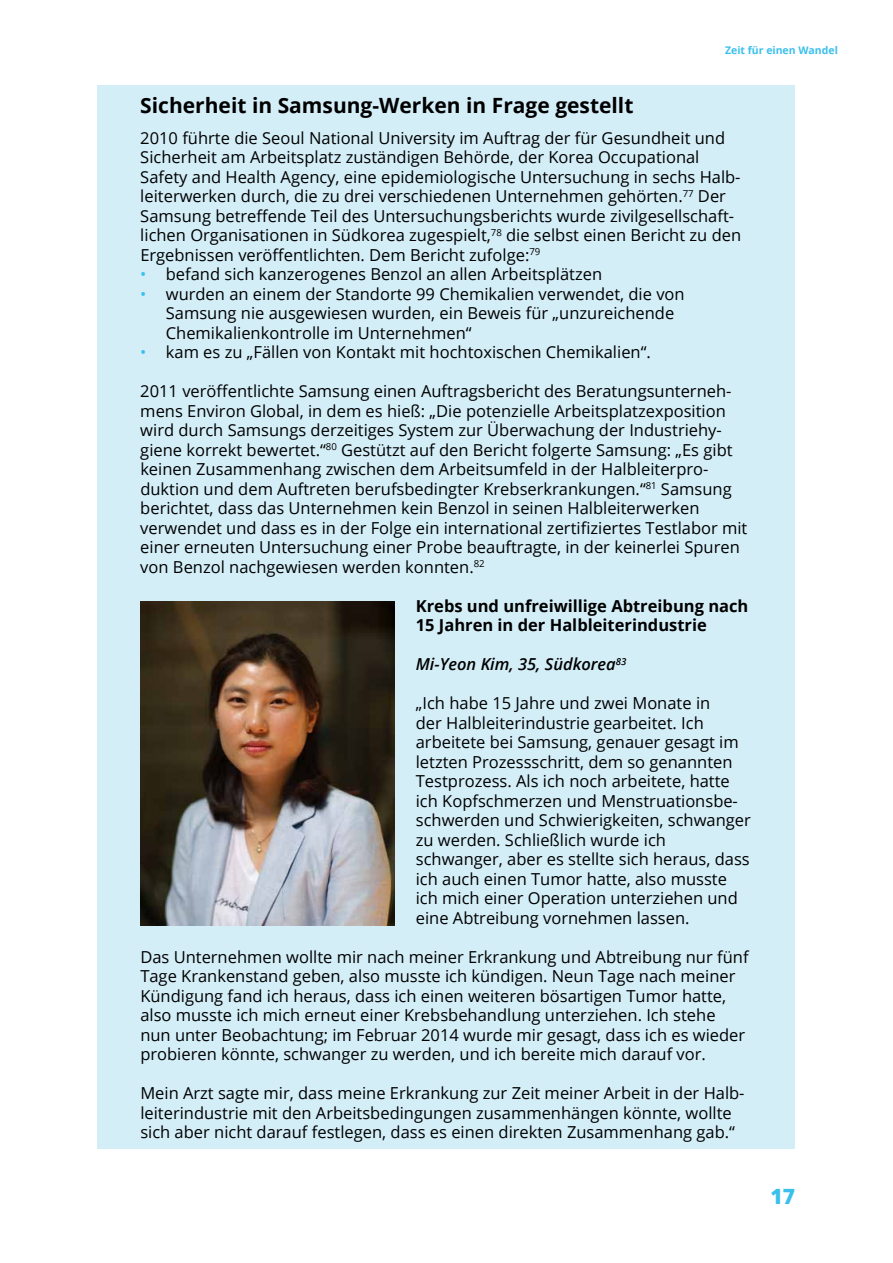
<style>
.page{position:relative;width:893px;height:1263px;background:#fff}
.page>*{position:absolute;margin:0;border:0;box-sizing:border-box;transform-origin:0 0}
.t1{font:700 21px "Open Sans";color:#000}
.t2{font:800 21px "Open Sans";color:#3bc0ec}
.t3{font:16.5px/19.5px "Open Sans";color:#000}
.t4{font:700 16.5px/19.5px "Open Sans";color:#000}
.t5{font:italic 600 16.5px "Open Sans";color:#000}
.t6{font:700 10.5px "Open Sans";color:#3bc0ec}
.s1{color:#3bc0ec}
</style>
<div class="page">
<div style="left:98px;top:85px;width:697px;height:1063px;background:#d4eef8"></div>
<img style="left:140px;top:601px;width:255px;height:324px">
<p class="t6" style="left:725px;top:43px;width:114px">Zeit für einen Wandel</p>
<p class="t1" style="left:140px;top:91px;width:495px">Sicherheit in Samsung-Werken in Frage gestellt</p>
<p class="t3" style="left:140px;top:127px;width:602px">2010 führte die Seoul National University im Auftrag der für Gesundheit und Sicherheit am Arbeitsplatz zuständigen Behörde, der Korea Occupational Safety and Health Agency, eine epidemiologische Untersuchung in sechs Halb&shy;leiterwerken durch, die zu drei verschiedenen Unternehmen gehörten.<sup>77</sup> Der Samsung betreffende Teil des Untersuchungsberichts wurde zivilgesellschaft&shy;lichen Organisationen in Südkorea zugespielt,<sup>78</sup> die selbst einen Bericht zu den Ergebnissen veröffentlichten. Dem Bericht zufolge:<sup>79</sup></p>
<p class="t3" style="left:140px;top:264px;width:463px"><span class="s1">•</span> befand sich kanzerogenes Benzol an allen Arbeitsplätzen</p>
<p class="t3" style="left:166px;top:283px;width:520px;text-indent:-26px"><span class="s1">•</span> wurden an einem der Standorte 99 Chemikalien verwendet, die von<br>Samsung nie ausgewiesen wurden, ein Beweis für „unzureichende<br>Chemikalienkontrolle im Unternehmen“</p>
<p class="t3" style="left:140px;top:342px;width:512px"><span class="s1">•</span> kam es zu „Fällen von Kontakt mit hochtoxischen Chemikalien“.</p>
<p class="t3" style="left:140px;top:381px;width:609px">2011 veröffentlichte Samsung einen Auftragsbericht des Beratungsunterneh&shy;mens Environ Global, in dem es hieß: „Die potenzielle Arbeitsplatzexposition wird durch Samsungs derzeitiges System zur Überwachung der Industriehy&shy;giene korrekt bewertet.“<sup>80</sup> Gestützt auf den Bericht folgerte Samsung: „Es gibt keinen Zusammenhang zwischen dem Arbeitsumfeld in der Halbleiterpro&shy;duktion und dem Auftreten berufsbedingter Krebserkrankungen.“<sup>81</sup> Samsung berichtet, dass das Unternehmen kein Benzol in seinen Halbleiterwerken verwendet und dass es in der Folge ein international zertifiziertes Testlabor mit einer erneuten Untersuchung einer Probe beauftragte, in der keinerlei Spuren von Benzol nachgewiesen werden konnten.<sup>82</sup></p>
<p class="t4" style="left:416px;top:595px;width:334px">Krebs und unfreiwillige Abtreibung nach<br>15 Jahren in der Halbleiterindustrie</p>
<p class="t5" style="left:416px;top:653px;width:212px">Mi-Yeon Kim, 35, Südkorea<sup>83</sup></p>
<p class="t3" style="left:416px;top:693px;width:337px">„Ich habe 15 Jahre und zwei Monate in<br>der Halbleiterindustrie gearbeitet. Ich arbeitete bei Samsung, genauer gesagt im letzten Prozessschritt, dem so genannten Testprozess. Als ich noch arbeitete, hatte ich Kopfschmerzen und Menstruationsbe&shy;schwerden und Schwierigkeiten, schwanger zu werden. Schließlich wurde ich schwanger, aber es stellte sich heraus, dass ich auch einen Tumor hatte, also musste ich mich einer Operation unterziehen und eine Abtreibung vornehmen lassen.</p>
<p class="t3" style="left:140px;top:946px;width:610px">Das Unternehmen wollte mir nach meiner Erkrankung und Abtreibung nur fünf Tage Krankenstand geben, also musste ich kündigen. Neun Tage nach meiner Kündigung fand ich heraus, dass ich einen weiteren bösartigen Tumor hatte, also musste ich mich erneut einer Krebsbehandlung unterziehen. Ich stehe nun unter Beobachtung; im Februar 2014 wurde mir gesagt, dass ich es wieder probieren könnte, schwanger zu werden, und ich bereite mich darauf vor.</p>
<p class="t3" style="left:140px;top:1083px;width:606px">Mein Arzt sagte mir, dass meine Erkrankung zur Zeit meiner Arbeit in der Halb&shy;leiterindustrie mit den Arbeitsbedingungen zusammenhängen könnte, wollte sich aber nicht darauf festlegen, dass es einen direkten Zusammenhang gab.“</p>
<p class="t2" style="left:771px;top:1180px;width:26px">17</p>
</div>
